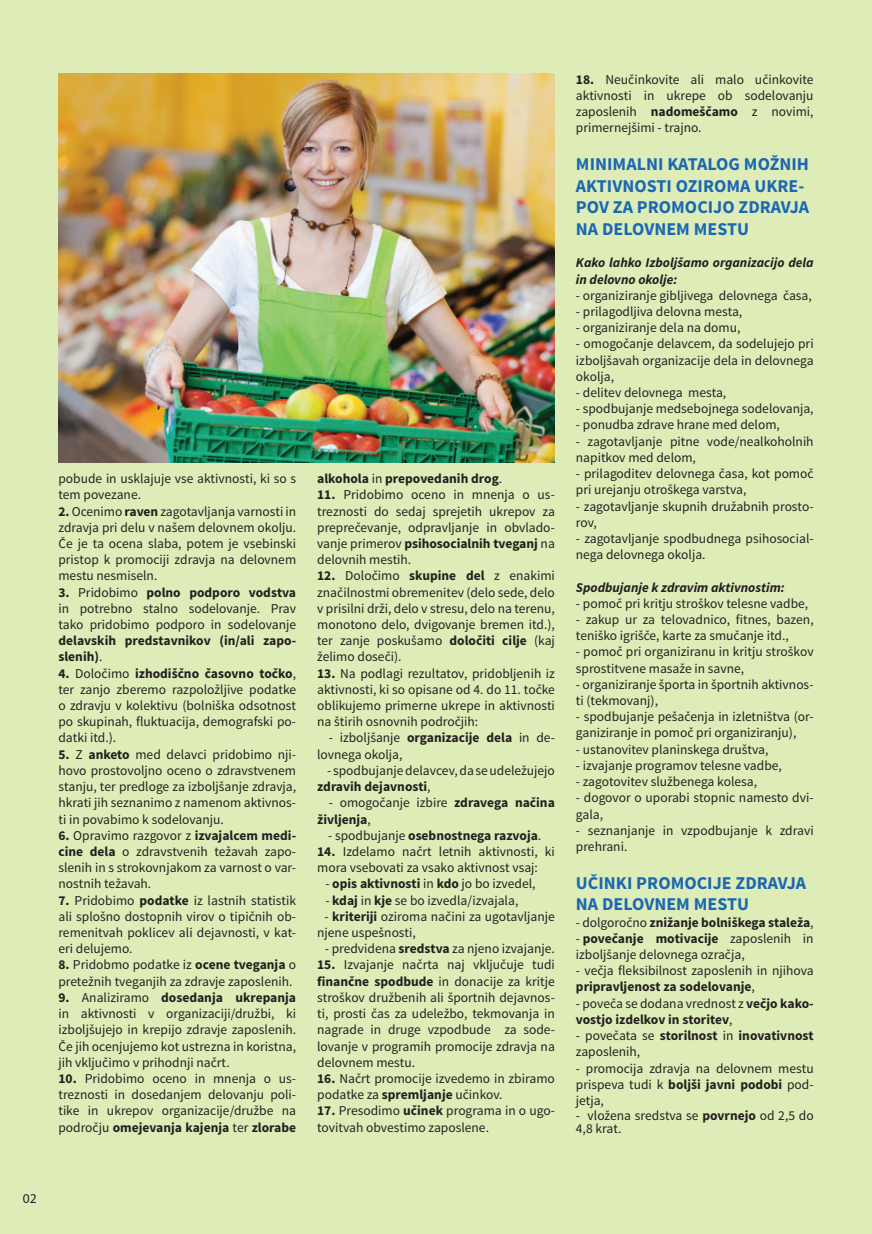
<style>
.page{position:relative;width:872px;height:1234px;background:#fff}
.page>*{position:absolute;margin:0;border:0;box-sizing:border-box;transform-origin:0 0}
.t1{font:700 18px/21.6px "Source Sans Pro";color:#1a68b2}
.t2{font:13.5px/16.2px "Source Sans Pro";color:#231f20}
.t3{font:700 13.5px/16.2px "Source Sans Pro";color:#231f20}
.t4{font:italic 700 13.5px/16.2px "Source Sans Pro";color:#231f20}
.t5{font:13.5px "Myriad Pro";color:#231f20}
.s1{font-weight:700}
.s2{font-weight:400}
</style>
<div class="page">
<div style="left:0;top:0;width:872px;height:1233px;background:#deedb8"></div>
<img style="left:58px;top:73px;width:497px;height:389px">
<p class="t2" style="left:58px;top:470px;width:239px">pobude in usklajuje vse aktivnosti, ki so s tem povezane.</p>
<p class="t2" style="left:58px;top:503px;width:239px;text-align:justify"><span class="s1">2.</span> Ocenimo <span class="s1">raven</span> zagotavljanja varnosti in zdravja pri delu v našem delovnem okolju.<br>Če je ta ocena slaba, potem je vsebinski pristop k promociji zdravja na delovnem mestu nesmiseln.</p>
<p class="t2" style="left:58px;top:584px;width:239px;text-align:justify"><span class="s1">3.</span> Pridobimo <span class="s1">polno podporo vodstva </span>in potrebno stalno sodelovanje. Prav tako pridobimo podporo in sodelovanje <span class="s1">delavskih predstavnikov (in/ali zapo&shy;slenih)</span>.</p>
<p class="t2" style="left:58px;top:665px;width:239px;text-align:justify"><span class="s1">4.</span> Določimo <span class="s1">izhodiščno časovno točko</span>, ter zanjo zberemo razpoložljive podatke o zdravju v kolektivu (bolniška odsotnost po skupinah, fluktuacija, demografski po&shy;datki itd.).</p>
<p class="t2" style="left:58px;top:746px;width:239px;text-align:justify"><span class="s1">5.</span> Z <span class="s1">anketo</span> med delavci pridobimo nji&shy;hovo prostovoljno oceno o zdravstvenem stanju, ter predloge za izboljšanje zdravja, hkrati jih seznanimo z namenom aktivnos&shy;ti in povabimo k sodelovanju.</p>
<p class="t2" style="left:58px;top:827px;width:239px;text-align:justify"><span class="s1">6.</span> Opravimo razgovor z <span class="s1">izvajalcem medi&shy;cine dela</span> o zdravstvenih težavah zapo&shy;slenih in s strokovnjakom za varnost o var&shy;nostnih težavah.</p>
<p class="t2" style="left:58px;top:892px;width:239px;text-align:justify"><span class="s1">7.</span> Pridobimo <span class="s1">podatke</span> iz lastnih statistik ali splošno dostopnih virov o tipičnih ob&shy;remenitvah poklicev ali dejavnosti, v kat&shy;eri delujemo.</p>
<p class="t2" style="left:58px;top:956px;width:239px"><span class="s1">8.</span> Pridobmo podatke iz <span class="s1">ocene tveganja</span> o pretežnih tveganjih za zdravje zaposlenih.</p>
<p class="t2" style="left:58px;top:989px;width:239px;text-align:justify"><span class="s1">9.</span> Analiziramo <span class="s1">dosedanja ukrepanja </span>in aktivnosti v organizaciji/družbi, ki izboljšujejo in krepijo zdravje zaposlenih.<br>Če jih ocenjujemo kot ustrezna in koristna, jih vključimo v prihodnji načrt.</p>
<p class="t2" style="left:58px;top:1070px;width:239px;text-align:justify"><span class="s1">10.</span> Pridobimo oceno in mnenja o us&shy;treznosti in dosedanjem delovanju poli&shy;tike in ukrepov organizacije/družbe na področju <span class="s1">omejevanja kajenja</span> ter <span class="s1">zlorabe</span></p>
<p class="t3" style="left:317px;top:471px;width:186px">alkohola <span class="s2">in</span> prepovedanih drog<span class="s2">.</span></p>
<p class="t2" style="left:317px;top:487px;width:239px;text-align:justify"><span class="s1">11.</span> Pridobimo oceno in mnenja o us&shy;treznosti do sedaj sprejetih ukrepov za preprečevanje, odpravljanje in obvlado&shy;vanje primerov <span class="s1">psihosocialnih tveganj</span> na delovnih mestih.</p>
<p class="t2" style="left:317px;top:568px;width:239px;text-align:justify"><span class="s1">12.</span> Določimo <span class="s1">skupine del</span> z enakimi značilnostmi obremenitev (delo sede, delo v prisilni drži, delo v stresu, delo na terenu, monotono delo, dvigovanje bremen itd.), ter zanje poskušamo <span class="s1">določiti cilje</span> (kaj želimo doseči).</p>
<p class="t2" style="left:317px;top:665px;width:239px;text-align:justify"><span class="s1">13.</span> Na podlagi rezultatov, pridobljenih iz aktivnosti, ki so opisane od 4. do 11. točke oblikujemo primerne ukrepe in aktivnosti na štirih osnovnih področjih:</p>
<p class="t2" style="left:317px;top:730px;width:239px;text-indent:12px">- izboljšanje <span class="s1">organizacije dela</span> in de&shy;lovnega okolja,</p>
<p class="t2" style="left:317px;top:762px;width:239px;text-indent:10px">- spodbujanje delavcev, da se udeležujejo <span class="s1">zdravih dejavnosti</span>,</p>
<p class="t3" style="left:317px;top:795px;width:239px;text-indent:12px"><span class="s2">- omogočanje izbire</span> zdravega načina življenja<span class="s2">,</span></p>
<p class="t3" style="left:328px;top:827px;width:215px"><span class="s2">- spodbujanje</span> osebnostnega razvoja<span class="s2">.</span></p>
<p class="t2" style="left:317px;top:843px;width:239px"><span class="s1">14.</span> Izdelamo načrt letnih aktivnosti, ki mora vsebovati za vsako aktivnost vsaj:</p>
<p class="t3" style="left:325px;top:876px;width:212px"><span class="s2">-</span> opis aktivnosti <span class="s2">in</span> kdo <span class="s2">jo bo izvedel,</span></p>
<p class="t2" style="left:325px;top:892px;width:194px">- <span class="s1">kdaj</span> in <span class="s1">kje</span> se bo izvedla/izvajala,</p>
<p class="t2" style="left:317px;top:908px;width:239px;text-indent:7px">- <span class="s1">kriteriji</span> oziroma načini za ugotavljanje njene uspešnosti,</p>
<p class="t2" style="left:325px;top:940px;width:231px">- predvidena <span class="s1">sredstva</span> za njeno izvajanje.</p>
<p class="t2" style="left:317px;top:956px;width:239px;text-align:justify"><span class="s1">15.</span> Izvajanje načrta naj vključuje tudi <span class="s1">finančne spodbude</span> in donacije za kritje stroškov družbenih ali športnih dejavnos&shy;ti, prosti čas za udeležbo, tekmovanja in nagrade in druge vzpodbude za sode&shy;lovanje v programih promocije zdravja na delovnem mestu.</p>
<p class="t2" style="left:317px;top:1070px;width:239px"><span class="s1">16.</span> Načrt promocije izvedemo in zbiramo podatke za <span class="s1">spremljanje</span> učinkov.</p>
<p class="t2" style="left:317px;top:1102px;width:239px"><span class="s1">17.</span> Presodimo <span class="s1">učinek</span> programa in o ugo&shy;tovitvah obvestimo zaposlene.</p>
<p class="t2" style="left:576px;top:71px;width:239px;text-align:justify"><span class="s1">18.</span> Neučinkovite ali malo učinkovite aktivnosti in ukrepe ob sodelovanju zaposlenih <span class="s1">nadomeščamo</span> z novimi, primernejšimi - trajno.</p>
<p class="t1" style="left:576px;top:154px;width:235px">MINIMALNI KATALOG MOŽNIH<br>AKTIVNOSTI OZIROMA UKRE-<br>POV ZA PROMOCIJO ZDRAVJA<br>NA DELOVNEM MESTU</p>
<p class="t4" style="left:576px;top:254px;width:239px">Kako lahko Izboljšamo organizacijo dela in delovno okolje:</p>
<p class="t2" style="left:576px;top:287px;width:237px">- organiziranje gibljivega delovnega časa,</p>
<p class="t2" style="left:576px;top:303px;width:168px">- prilagodljiva delovna mesta,</p>
<p class="t2" style="left:576px;top:320px;width:166px">- organiziranje dela na domu,</p>
<p class="t2" style="left:576px;top:336px;width:239px;text-align:justify">- omogočanje delavcem, da sodelujejo pri izboljšavah organizacije dela in delovnega okolja,</p>
<p class="t2" style="left:576px;top:384px;width:152px">- delitev delovnega mesta,</p>
<p class="t2" style="left:576px;top:401px;width:239px">- spodbujanje medsebojnega sodelovanja,</p>
<p class="t2" style="left:576px;top:417px;width:205px">- ponudba zdrave hrane med delom,</p>
<p class="t2" style="left:576px;top:433px;width:239px">- zagotavljanje pitne vode/nealkoholnih napitkov med delom,</p>
<p class="t2" style="left:576px;top:465px;width:239px">- prilagoditev delovnega časa, kot pomoč pri urejanju otroškega varstva,</p>
<p class="t2" style="left:576px;top:498px;width:239px">- zagotavljanje skupnih družabnih prosto&shy;rov,</p>
<p class="t2" style="left:576px;top:530px;width:239px">- zagotavljanje spodbudnega psihosocial&shy;nega delovnega okolja.</p>
<p class="t4" style="left:576px;top:578px;width:210px">Spodbujanje k zdravim aktivnostim:</p>
<p class="t2" style="left:576px;top:595px;width:234px">- pomoč pri kritju stroškov telesne vadbe,</p>
<p class="t2" style="left:576px;top:611px;width:239px">- zakup ur za telovadnico, fitnes, bazen, teniško igrišče, karte za smučanje itd.,</p>
<p class="t2" style="left:576px;top:644px;width:239px">- pomoč pri organiziranu in kritju stroškov sprostitvene masaže in savne,</p>
<p class="t2" style="left:576px;top:676px;width:239px">- organiziranje športa in športnih aktivnos&shy;ti (tekmovanj),</p>
<p class="t2" style="left:576px;top:708px;width:239px">- spodbujanje pešačenja in izletništva (or&shy;ganiziranje in pomoč pri organiziranju),</p>
<p class="t2" style="left:576px;top:741px;width:194px">- ustanovitev planinskega društva,</p>
<p class="t2" style="left:576px;top:757px;width:207px">- izvajanje programov telesne vadbe,</p>
<p class="t2" style="left:576px;top:773px;width:183px">- zagotovitev službenega kolesa,</p>
<p class="t2" style="left:576px;top:789px;width:239px">- dogovor o uporabi stopnic namesto dvi&shy;gala,</p>
<p class="t2" style="left:576px;top:822px;width:239px">- seznanjanje in vzpodbujanje k zdravi prehrani.</p>
<p class="t1" style="left:576px;top:872px;width:232px">UČINKI PROMOCIJE ZDRAVJA<br>NA DELOVNEM MESTU</p>
<p class="t3" style="left:576px;top:914px;width:239px"><span class="s2">- dolgoročno</span> znižanje bolniškega staleža<span class="s2">,</span></p>
<p class="t2" style="left:576px;top:930px;width:239px">- <span class="s1">povečanje motivacije</span> zaposlenih in izboljšanje delovnega ozračja,</p>
<p class="t2" style="left:576px;top:962px;width:239px">- večja fleksibilnost zaposlenih in njihova <span class="s1">pripravljenost za sodelovanje</span>,</p>
<p class="t3" style="left:576px;top:995px;width:239px"><span class="s2">- poveča se dodana vrednost z</span> večjo kako&shy;vostjo izdelkov in storitev<span class="s2">,</span></p>
<p class="t2" style="left:576px;top:1027px;width:239px">- povečata se <span class="s1">storilnost</span> in <span class="s1">inovativnost </span>zaposlenih,</p>
<p class="t2" style="left:576px;top:1059px;width:239px;text-align:justify">- promocija zdravja na delovnem mestu prispeva tudi k <span class="s1">boljši javni podobi</span> pod&shy;jetja,</p>
<p class="t2" style="left:576px;top:1108px;width:239px;line-height:13.5px">- vložena sredstva se <span class="s1">povrnejo</span> od 2,5 do<br>4,8 krat.</p>
<p class="t5" style="left:23px;top:1189px;width:15px">02</p>
</div>
